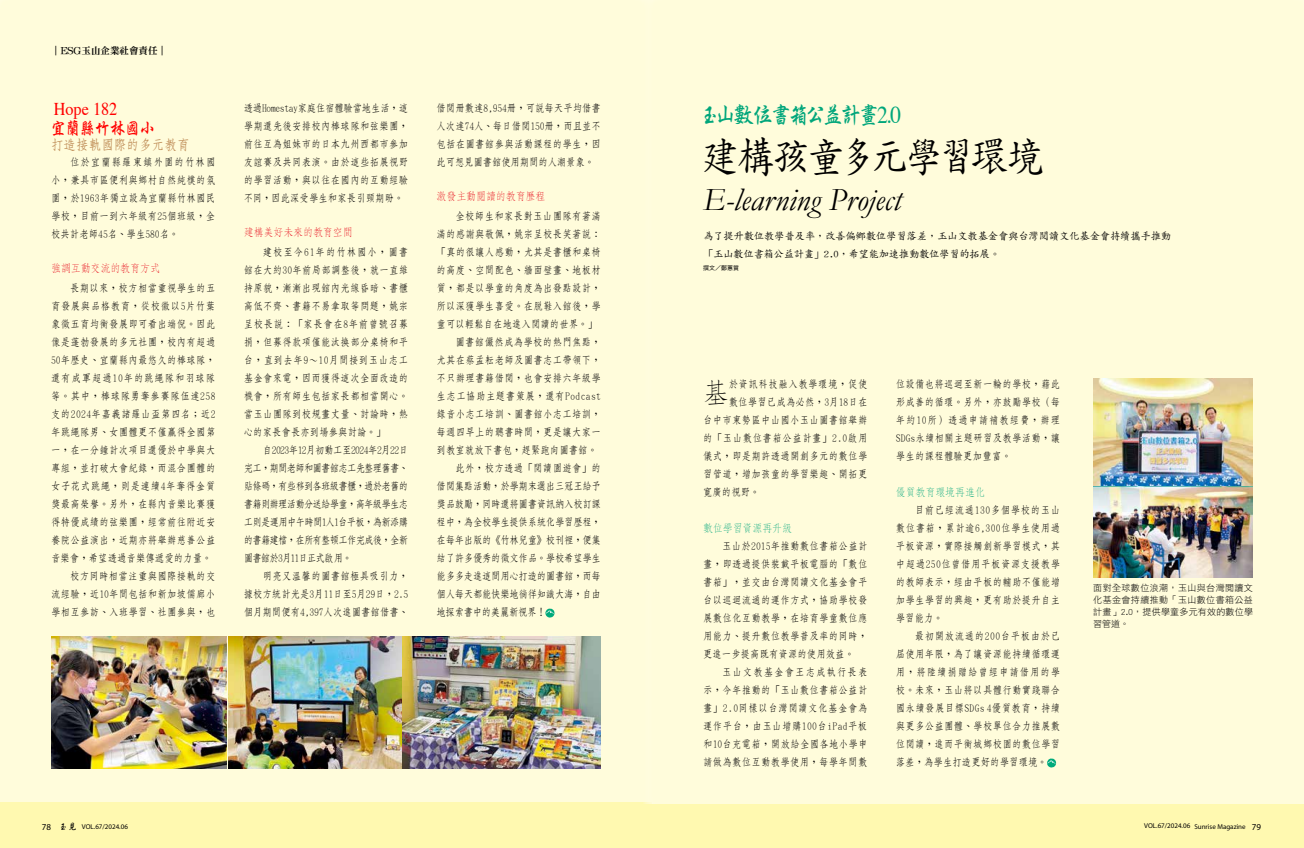
<style>
.page{position:relative;width:1304px;height:848px;background:#fff}
.page>*{position:absolute;margin:0;border:0;box-sizing:border-box;transform-origin:0 0}
.t1{font:500 42px "Std Kai";letter-spacing:-.09em;color:#000;scale:.9 1}
.t2{font:italic 32.6px "Garamond";color:#000}
.t3{font:28.5px "DF Fang Song W2 HK BF";color:#000;scale:.9 1}
.t4{font:24px "Singkai EG Bold Big 5";letter-spacing:-.17em;color:#00a67b;scale:.9 1}
.t5{font:18px "Times";color:#f00;scale:.9 1}
.t6{font:18px "Singkai EG Bold Big 5";letter-spacing:-.09em;color:#f00;scale:.9 1}
.t7{font:700 14px "Nan Sung";color:#be8b55;scale:.9 1}
.t8{font:11px "DF Fang Song W2 HK BF";color:#e60012;scale:.9 1}
.t9{font:11px "DF Fang Song W2 HK BF";color:#00a67b;scale:.9 1}
.t10{font:500 10.5px/18px "Nan Sung";letter-spacing:.025em;color:#000;text-align:justify;scale:.9 1}
.t11{font:500 10.5px "Nan Sung";letter-spacing:-.035em;color:#000;scale:.9 1}
.t12{font:500 10.5px/18px "Std Kai";letter-spacing:-.03em;color:#000}
.t13{font:500 10.5px "Nan Sung";letter-spacing:.055em;color:#000;scale:.9 1}
.t14{font:500 10.5px "Nan Sung";color:#000;scale:.9 1}
.t15{font:500 10.5px "Nan Sung";letter-spacing:.05em;color:#000;scale:.9 1}
.t16{font:500 10.5px "Nan Sung";letter-spacing:.045em;color:#000;scale:.9 1}
.t17{font:500 10.5px "Nan Sung";letter-spacing:.085em;color:#000;scale:.9 1}
.t18{font:500 10.5px "Nan Sung";letter-spacing:-.04em;color:#000;scale:.9 1}
.t19{font:9.5px "DFPG Ming XB MP BF";color:#000}
.t20{font:9px/12px "DF Hei Std W3";letter-spacing:.045em;color:#000;text-align:justify}
.t21{font:9px "Myriad MM 400 600";color:#000}
.t22{font:7px "Myriad MM 400 600";color:#000}
.t23{font:6px "DF Hei Std W5";color:#000}
.s1{font-family:"Li Song Pro";font-weight:400}
.s2{font-family:"DF Fang Song Md HK BF";font-weight:400}
.s3{font-family:"Times"}
.s4{font-family:"Std Kai";font-weight:500}
.s5{font-size:9px}
</style>
<div class="page">
<div style="left:0;top:0;width:652px;height:834px;background:#fffcdb"></div>
<div style="left:0;top:803px;width:652px;height:45px;background:#fff9b0"></div>
<img style="left:51px;top:636px;width:550px;height:132px">
<svg style="left:545px;top:608px;width:10px;height:9px"></svg>
<div style="left:643px;top:0;width:661px;height:814px;background:#fffcdb"></div>
<div style="left:644px;top:804px;width:660px;height:44px;background:#fff9b0"></div>
<svg style="left:1047px;top:758px;width:9px;height:9px"></svg>
<img style="left:1093px;top:379px;width:160px;height:106px">
<img style="left:1093px;top:487px;width:160px;height:90px">
<p class="t19" style="left:51px;top:46px;width:118px">｜ESG玉山企業社會責任｜</p>
<h3 class="t5" style="left:54px;top:92px;width:72px">Hope 182</h3>
<h3 class="t6" style="left:50px;top:119px;width:118px">宜蘭縣竹林國小</h3>
<h3 class="t7" style="left:51px;top:138px;width:156px">打造接軌國際的多元教育</h3>
<p class="t10" style="left:51px;top:153px;width:184px;text-indent:19px">位於宜蘭縣羅東鎮外圍的竹林國小，兼具市區便利與鄉村自然純樸的氛圍，於1963年獨立設為宜蘭縣竹林國民學校，目前一到六年級有25個班級，全校共計老師45名、學生580名。</p>
<p class="t8" style="left:51px;top:263px;width:122px">強調互動交流的教育方式</p>
<p class="t10" style="left:70px;top:279px;width:163px">長期以來，校方相當重視學生的五</p>
<p class="t13" style="left:51px;top:301px;width:184px">育發展與品格教育，從校徽以5片竹葉</p>
<p class="t10" style="left:51px;top:315px;width:184px">象徵五育均衡發展即可看出端倪。因此</p>
<p class="t10" style="left:51px;top:333px;width:184px">像是蓬勃發展的多元社團，校內有超過</p>
<p class="t10" style="left:51px;top:351px;width:184px">50年歷史、宜蘭縣內最悠久的棒球隊，</p>
<p class="t17" style="left:51px;top:373px;width:184px">還有成軍超過10年的跳繩隊和羽球隊</p>
<p class="t13" style="left:51px;top:391px;width:184px">等。其中，棒球隊勇奪參賽隊伍達258</p>
<p class="t15" style="left:51px;top:409px;width:184px">支的2024年嘉義諸羅山盃第四名；近2</p>
<p class="t10" style="left:51px;top:423px;width:184px">年跳繩隊男、女團體更不僅贏得全國第</p>
<p class="t10" style="left:51px;top:441px;width:184px">一，在一分鐘計次項目還優於中學與大</p>
<p class="t10" style="left:51px;top:459px;width:184px">專組，並打破大會紀錄，而混合團體的</p>
<p class="t13" style="left:51px;top:481px;width:184px">女子花式跳繩，則是連續4年奪得金質</p>
<p class="t10" style="left:51px;top:495px;width:184px">獎最高榮譽。另外，在縣內音樂比賽獲</p>
<p class="t10" style="left:51px;top:513px;width:184px">得特優成績的弦樂團，經常前往附近安</p>
<p class="t10" style="left:51px;top:531px;width:184px">養院公益演出，近期亦將舉辦慈善公益</p>
<p class="t14" style="left:51px;top:553px;width:180px">音樂會，希望透過音樂傳遞愛的力量。</p>
<p class="t10" style="left:70px;top:567px;width:163px">校方同時相當注重與國際接軌的交</p>
<p class="t10" style="left:51px;top:585px;width:184px">流經驗，近10年間包括和新加坡儒廊小</p>
<p class="t10" style="left:51px;top:603px;width:184px">學相互參訪、入班學習、社團參與，也</p>
<p class="t10" style="left:244px;top:99px;width:184px">透過Homestay家庭住宿體驗當地生活，這學期還先後安排校內棒球隊和弦樂團，前往互為姐妹市的日本九州西都市參加友誼賽及共同表演。由於這些拓展視野的學習活動，與以往在國內的互動經驗不同，因此深受學生和家長引頸期盼。</p>
<p class="t8" style="left:244px;top:227px;width:122px">建構美好未來的教育空間</p>
<p class="t10" style="left:244px;top:243px;width:184px;text-indent:19px">建校至今61年的竹林國小，圖書館在大約30年前局部調整後，就一直維持原貌，漸漸出現館內光線昏暗、書櫃高低不齊、書籍不易拿取等問題，姚宗呈校長說：「家長會在8年前曾號召募捐，但募得款項僅能汰換部分桌椅和平台，直到去年9<span class="s1">～</span>10月間接到玉山志工基金會來電，因而獲得這次全面改造的機會，所有師生包括家長都相當開心。當玉山團隊到校規畫丈量、討論時，熱心的家長會長亦到場參與討論。」</p>
<p class="t10" style="left:244px;top:441px;width:184px;text-indent:19px">自2023年12月初動工至2024年2月22日完工，期間老師和圖書館志工先整理舊書、貼條碼，有些移到各班級書櫃，過於老舊的書籍則辦理活動分送給學童，高年級學生志工則是運用中午時間1人1台平板，為新添購的書籍建檔，在所有整頓工作完成後，全新圖書館於3月11日正式<span class="s2">啟</span>用。</p>
<p class="t10" style="left:244px;top:567px;width:184px;text-indent:19px">明亮又溫馨的圖書館極具吸引力，據校方統計光是3月11日至5月29日，2.5個月期間便有4,397人次進圖書館借書、</p>
<p class="t10" style="left:437px;top:99px;width:184px">借閱冊數達8,954冊，可說每天平均借書人次達74人、每日借閱150冊，而且並不包括在圖書館參與活動課程的學生，因此可想見圖書館使用期間的人潮景象。</p>
<p class="t8" style="left:437px;top:191px;width:123px">激發主動閱讀的教育歷程</p>
<p class="t10" style="left:456px;top:207px;width:163px">全校師生和家長對玉山團隊有著滿</p>
<p class="t10" style="left:437px;top:225px;width:184px">滿的感謝與敬佩，姚宗呈校長笑著說：</p>
<p class="t10" style="left:437px;top:243px;width:184px">「真的很讓人感動，尤其是書櫃和桌椅</p>
<p class="t10" style="left:437px;top:261px;width:184px">的高度、空間配色、牆面壁畫、地板材</p>
<p class="t10" style="left:437px;top:279px;width:184px">質，都是以學童的角度為出發點設計，</p>
<p class="t10" style="left:437px;top:297px;width:184px">所以深獲學生喜愛。在脫鞋入館後，學</p>
<p class="t14" style="left:437px;top:319px;width:180px">童可以輕鬆自在地進入閱讀的世界。」</p>
<p class="t10" style="left:456px;top:333px;width:163px">圖書館儼然成為學校的熱門焦點，</p>
<p class="t10" style="left:437px;top:351px;width:184px">尤其在蔡孟耘老師及圖書志工帶領下，</p>
<p class="t10" style="left:437px;top:369px;width:184px">不只辦理書籍借閱，也會安排六年級學</p>
<p class="t16" style="left:437px;top:391px;width:184px">生志工協助主題書策展，還有Podcast</p>
<p class="t10" style="left:437px;top:405px;width:184px">錄音小志工培訓、圖書館小志工培訓，</p>
<p class="t10" style="left:437px;top:423px;width:184px">每週四早上的聽書時間，更是讓大家一</p>
<p class="t14" style="left:437px;top:445px;width:180px">到教室就放下書包，趕緊跑向圖書館。</p>
<p class="t10" style="left:456px;top:459px;width:163px">此外，校方透過「閱讀園遊會」的</p>
<p class="t11" style="left:437px;top:481px;width:184px">借閱集點活動，於學期末選出三冠王給予</p>
<p class="t11" style="left:437px;top:499px;width:184px">獎品鼓勵，同時還將圖書資訊納入校訂課</p>
<p class="t11" style="left:437px;top:517px;width:184px">程中，為全校學生提供系統化學習歷程，</p>
<p class="t11" style="left:437px;top:535px;width:184px">在每年出版的《竹林兒童》校刊裡，便集</p>
<p class="t11" style="left:437px;top:553px;width:184px">結了許多優秀的徵文作品。學校希望學生</p>
<p class="t11" style="left:437px;top:571px;width:184px">能多多走進這間用心打造的圖書館，而每</p>
<p class="t11" style="left:437px;top:589px;width:184px">個人每天都能快樂地徜徉知識大海，自由</p>
<p class="t18" style="left:437px;top:607px;width:123px">地探索書中的美麗新視界！</p>
<h3 class="t4" style="left:699px;top:103px;width:227px">玉山數位書箱公益計畫<span class="s3">2.0</span></h3>
<h1 class="t1" style="left:702px;top:136px;width:382px">建構孩童多元學習環境</h1>
<h2 class="t2" style="left:703px;top:180px;width:200px">E-learning Project</h2>
<p class="t12" style="left:703px;top:227px;width:470px">為了提升數位教學普及率，改善偏鄉數位學習落差，玉山文教基金會與台灣閱讀文化基金會持續攜手推動「玉山數位書箱公益計畫」2.0，希望能加速推動數位學習的拓展。</p>
<p class="t23" style="left:703px;top:265px;width:37px">撰文／鄭蕙質</p>
<h3 class="t3" style="left:703px;top:379px;width:30px">基</h3>
<p class="t13" style="left:729px;top:379px;width:156px">於資訊科技融入教學環境，促使</p>
<p class="t10" style="left:729px;top:393px;width:156px">數位學習已成為必然，3月18日在</p>
<p class="t10" style="left:703px;top:411px;width:184px">台中市東勢區中山國小玉山圖書館舉辦</p>
<p class="t15" style="left:703px;top:433px;width:184px">的「玉山數位書箱公益計畫」2.0<span class="s2">啟</span>用</p>
<p class="t10" style="left:703px;top:447px;width:184px">儀式，即是期許透過開創多元的數位學</p>
<p class="t10" style="left:703px;top:465px;width:184px">習管道，增加孩童的學習樂趣、開拓更</p>
<p class="t10" style="left:703px;top:483px;width:65px">寬廣的視野。</p>
<p class="t9" style="left:703px;top:523px;width:100px">數位學習資源再升級</p>
<p class="t10" style="left:703px;top:537px;width:184px;text-indent:19px">玉山於2015年推動數位書箱公益計畫，即透過提供裝載平板電腦的「數位書箱」，並交由台灣閱讀文化基金會平台以巡迴流通的運作方式，協助學校發展數位化互動教學，在培育學童數位應用能力、提升數位教學普及率的同時，更進一步提高既有資源的使用效益。</p>
<p class="t10" style="left:703px;top:663px;width:184px;text-indent:19px">玉山文教基金會王志成執行長表示，今年推動的「玉山數位書箱公益計畫」2.0同樣以台灣閱讀文化基金會為運作平台，由玉山增購100台iPad平板和10台充電箱，開放給全國各地小學申請做為數位互動教學使用，每學年間數</p>
<p class="t10" style="left:896px;top:375px;width:184px">位設備也將巡迴至新一輪的學校，藉此形成善的循環。另外，亦鼓勵學校（每年約10所）透過申請補教經費，辦理SDGs永續相關主題研習及教學活動，讓學生的課程體驗更加豐富。</p>
<p class="t9" style="left:896px;top:487px;width:100px">優質教育環境再進化</p>
<p class="t10" style="left:896px;top:501px;width:184px;text-indent:19px">目前已經流通130多個學校的玉山數位書箱，累計逾6,300位學生使用過平板資源，實際接觸創新學習模式，其中超過250位曾借用平板資源支援教學的教師表示，經由平板的輔助不僅能增加學生學習的興趣，更有助於提升自主學習能力。</p>
<p class="t10" style="left:896px;top:627px;width:184px;text-indent:19px">最初開放流通的200台平板由於已屆使用年限，為了讓資源能持續循環運用，將陸續捐贈給曾經申請借用的學校。未來，玉山將以具體行動實踐聯合國永續發展目標SDGs 4優質教育，持續與更多公益團體、學校單位合力推展數位閱讀，進而平衡城鄉校園的數位學習落差，為學生打造更好的學習環境。</p>
<p class="t20" style="left:1093px;top:582px;width:161px">面對全球數位浪潮，玉山與台灣閱讀文化基金會持續推動「玉山數位書箱公益計畫」2.0，提供學童多元有效的數位學習管道。</p>
<p class="t21" style="left:42px;top:822px;width:37px">78 <span class="s4">玉見</span></p>
<p class="t22" style="left:1196px;top:822px;width:68px">Sunrise Magazine <span class="s5">79</span></p>
<p class="t22" style="left:1144px;top:822px;width:118px">VOL.67/2024.06 Sunrise Magazine <span class="s5">79</span></p>
<p class="t22" style="left:82px;top:823px;width:48px">VOL.67/2024.06</p>
</div>
